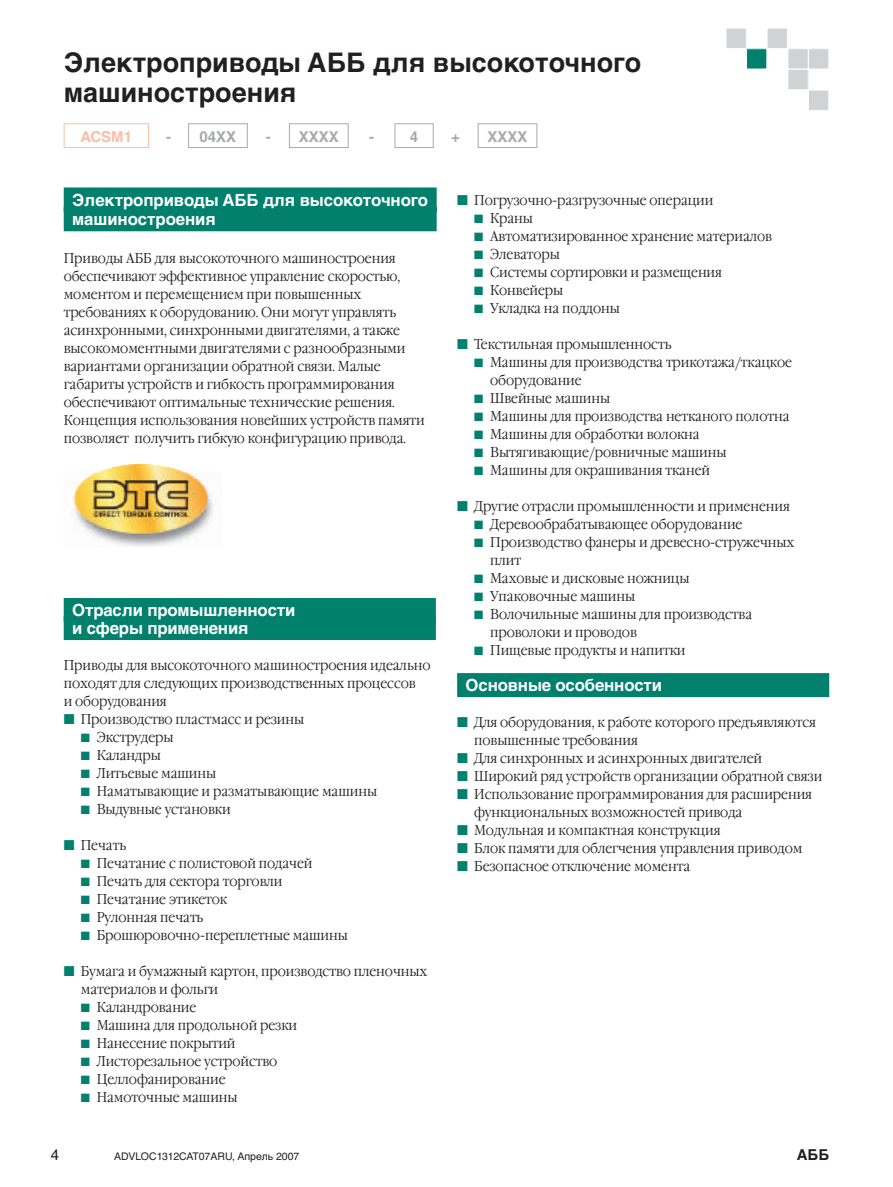
<style>
.page{position:relative;width:893px;height:1187px;background:#fff}
.page>*{position:absolute;margin:0;border:0;box-sizing:border-box;transform-origin:0 0}
.t1{font:700 27px/30px "Helvetica Cyr";color:#231f20}
.t2{font:700 16.8px/19.8px "Helvetica Cyr";letter-spacing:-.01em;color:#fff}
.t3{font:700 15px "Helvetica Cyr";color:#a8a9ad}
.t4{font:700 15px "Helvetica Cyr";color:#fabda6}
.t5{font:700 15px "Helvetica Cyr";color:#231f20}
.t6{font:15px "Helvetica Cyr Upright";color:#231f20}
.t7{font:300 14.25px/18px "Garamond C";letter-spacing:-.005em;color:#231f20;scale:.9 1}
.t8{font:12px/18px "Zapf Dingbats";color:#00806d;text-align:justify}
.t9{font:10.5px "Helvetica Cyr Upright";color:#231f20}
.s1{color:#00806d}
</style>
<div class="page">
<div style="left:726px;top:28px;width:20px;height:20px;background:#d1d2d4"></div>
<div style="left:726px;top:28px;width:21px;height:21px;border:1px solid #fff"></div>
<div style="left:746px;top:49px;width:21px;height:20px;background:#00806d"></div>
<div style="left:746px;top:48px;width:21px;height:21px;border:1px solid #fff"></div>
<div style="left:767px;top:28px;width:20px;height:20px;background:#d1d2d4"></div>
<div style="left:767px;top:28px;width:21px;height:21px;border:1px solid #fff"></div>
<div style="left:788px;top:49px;width:20px;height:20px;background:#d1d2d4"></div>
<div style="left:787px;top:48px;width:22px;height:21px;border:1px solid #fff"></div>
<div style="left:808px;top:49px;width:21px;height:20px;background:#d1d2d4"></div>
<div style="left:808px;top:48px;width:21px;height:21px;border:1px solid #fff"></div>
<div style="left:788px;top:69px;width:20px;height:21px;background:#d1d2d4"></div>
<div style="left:787px;top:69px;width:22px;height:21px;border:1px solid #fff"></div>
<div style="left:808px;top:90px;width:21px;height:20px;background:#d1d2d4"></div>
<div style="left:808px;top:90px;width:21px;height:21px;border:1px solid #fff"></div>
<div style="left:64px;top:187px;width:373px;height:24px;background:#00806d"></div>
<div style="left:64px;top:207px;width:373px;height:24px;background:#00806d"></div>
<div style="left:64px;top:598px;width:372px;height:24px;background:#00806d"></div>
<div style="left:64px;top:616px;width:372px;height:24px;background:#00806d"></div>
<div style="left:457px;top:673px;width:372px;height:24px;background:#00806d"></div>
<hr style="left:64px;top:123px;width:85px;height:1px;background:#fabda6">
<svg style="left:64px;top:124px;width:1px;height:23px"></svg>
<svg style="left:148px;top:124px;width:1px;height:23px"></svg>
<hr style="left:64px;top:147px;width:85px;height:1px;background:#fabda6">
<hr style="left:188px;top:123px;width:60px;height:1px;background:#a8a9ad">
<svg style="left:188px;top:124px;width:1px;height:23px"></svg>
<svg style="left:247px;top:124px;width:1px;height:23px"></svg>
<hr style="left:289px;top:123px;width:60px;height:1px;background:#a8a9ad">
<svg style="left:289px;top:124px;width:1px;height:23px"></svg>
<svg style="left:348px;top:124px;width:1px;height:23px"></svg>
<hr style="left:395px;top:123px;width:39px;height:1px;background:#a8a9ad">
<svg style="left:395px;top:124px;width:1px;height:23px"></svg>
<svg style="left:433px;top:124px;width:1px;height:23px"></svg>
<hr style="left:478px;top:123px;width:59px;height:1px;background:#a8a9ad">
<svg style="left:478px;top:124px;width:1px;height:23px"></svg>
<svg style="left:536px;top:124px;width:1px;height:23px"></svg>
<hr style="left:188px;top:147px;width:60px;height:1px;background:#a8a9ad">
<hr style="left:289px;top:147px;width:60px;height:1px;background:#a8a9ad">
<hr style="left:395px;top:147px;width:39px;height:1px;background:#a8a9ad">
<hr style="left:478px;top:147px;width:59px;height:1px;background:#a8a9ad">
<img style="left:72px;top:463px;width:141px;height:83px">
<h1 class="t1" style="left:64px;top:50px;width:579px">Электроприводы АББ для высокоточного машиностроения</h1>
<p class="t4" style="left:80px;top:130px;width:53px">ACSM1</p>
<p class="t3" style="left:166px;top:130px;width:72px">- 04XX</p>
<p class="t3" style="left:266px;top:130px;width:74px">- XXXX</p>
<p class="t3" style="left:369px;top:130px;width:51px">- 4</p>
<p class="t3" style="left:451px;top:130px;width:10px">+</p>
<p class="t3" style="left:487px;top:130px;width:42px">XXXX</p>
<p class="t2" style="left:72px;top:191px;width:357px">Электроприводы АББ для высокоточного машиностроения</p>
<p class="t7" style="left:64px;top:251px;width:403px">Приводы АББ для высокоточного машиностроения обеспечивают эффективное управление скоростью, моментом и перемещением при повышенных требованиях к оборудованию. Они могут управлять асинхронными, синхронными двигателями, а также высокомоментными двигателями с разнообразными вариантами организации обратной связи. Малые габариты устройств и гибкость программирования обеспечивают оптимальные технические решения.<br>Концепция использования новейших устройств памяти позволяет получить гибкую конфигурацию привода.</p>
<p class="t2" style="left:72px;top:602px;width:225px;line-height:18px">Отрасли промышленности и сферы применения</p>
<p class="t7" style="left:64px;top:657px;width:409px">Приводы для высокоточного машиностроения идеально походят для следующих производственных процессов<br>и оборудования</p>
<p class="t7" style="left:97px;top:711px;width:313px;text-indent:-33px"><span class="s1">■</span> Производство пластмасс и резины<br>Экструдеры<br>Каландры<br>Литьевые машины<br>Наматывающие и разматывающие машины<br>Выдувные установки</p>
<p class="t7" style="left:97px;top:837px;width:281px;text-indent:-33px"><span class="s1">■</span> Печать<br>Печатание с полистовой подачей<br>Печать для сектора торговли<br>Печатание этикеток<br>Рулонная печать<br>Брошюровочно-переплетные машины</p>
<p class="t7" style="left:64px;top:963px;width:406px"><span class="s1">■</span> Бумага и бумажный картон, производство пленочных</p>
<p class="t7" style="left:81px;top:981px;width:154px">материалов и фольги</p>
<p class="t7" style="left:97px;top:999px;width:112px">Каландрование</p>
<p class="t7" style="left:97px;top:1017px;width:224px">Машина для продольной резки</p>
<p class="t7" style="left:97px;top:1035px;width:156px">Нанесение покрытий</p>
<p class="t7" style="left:97px;top:1053px;width:202px">Листорезальное устройство</p>
<p class="t7" style="left:97px;top:1071px;width:145px">Целлофанирование</p>
<p class="t7" style="left:97px;top:1089px;width:158px">Намоточные машины</p>
<p class="t8" style="left:81px;top:729px;width:11px">■ ■ ■ ■ ■</p>
<p class="t8" style="left:81px;top:855px;width:11px">■ ■ ■ ■ ■</p>
<p class="t8" style="left:81px;top:999px;width:11px">■ ■ ■ ■ ■ ■</p>
<p class="t7" style="left:490px;top:192px;width:315px;text-indent:-33px"><span class="s1">■</span> Погрузочно-разгрузочные операции<br>Краны<br>Автоматизированное хранение материалов<br>Элеваторы<br>Системы сортировки и размещения<br>Конвейеры<br>Укладка на поддоны</p>
<p class="t7" style="left:490px;top:336px;width:337px;text-indent:-33px"><span class="s1">■</span> Текстильная промышленность<br>Машины для производства трикотажа/ткацкое оборудование<br>Швейные машины<br>Машины для производства нетканого полотна<br>Машины для обработки волокна<br>Вытягивающие/ровничные машины<br>Машины для окрашивания тканей</p>
<p class="t7" style="left:490px;top:498px;width:340px;text-indent:-33px"><span class="s1">■</span> Другие отрасли промышленности и применения<br>Деревообрабатывающее оборудование<br>Производство фанеры и древесно-стружечных плит<br>Маховые и дисковые ножницы<br>Упаковочные машины<br>Волочильные машины для производства проволоки и проводов<br>Пищевые продукты и напитки</p>
<p class="t2" style="left:466px;top:676px;width:198px">Основные особенности</p>
<p class="t7" style="left:474px;top:714px;width:381px;text-indent:-17px"><span class="s1">■</span> Для оборудования, к работе которого предъявляются повышенные требования</p>
<p class="t7" style="left:457px;top:750px;width:340px"><span class="s1">■</span> Для синхронных и асинхронных двигателей</p>
<p class="t7" style="left:457px;top:768px;width:407px"><span class="s1">■</span> Широкий ряд устройств организации обратной связи</p>
<p class="t7" style="left:474px;top:786px;width:377px;text-indent:-17px"><span class="s1">■</span> Использование программирования для расширения функциональных возможностей привода</p>
<p class="t7" style="left:457px;top:822px;width:294px"><span class="s1">■</span> Модульная и компактная конструкция</p>
<p class="t7" style="left:457px;top:840px;width:385px"><span class="s1">■</span> Блок памяти для облегчения управления приводом</p>
<p class="t7" style="left:457px;top:858px;width:260px"><span class="s1">■</span> Безопасное отключение момента</p>
<p class="t8" style="left:474px;top:210px;width:11px">■ ■ ■ ■ ■ ■</p>
<p class="t8" style="left:474px;top:354px;width:11px">■</p>
<p class="t8" style="left:474px;top:390px;width:11px">■ ■ ■ ■ ■</p>
<p class="t8" style="left:474px;top:570px;width:11px">■ ■ ■</p>
<p class="t8" style="left:474px;top:642px;width:11px">■</p>
<p class="t6" style="left:51px;top:1148px;width:10px">4</p>
<p class="t9" style="left:114px;top:1151px;width:187px">ADVLOC1312CAT07ARU, Апрель 2007</p>
<p class="t5" style="left:797px;top:1148px;width:34px">АББ</p>
</div>
